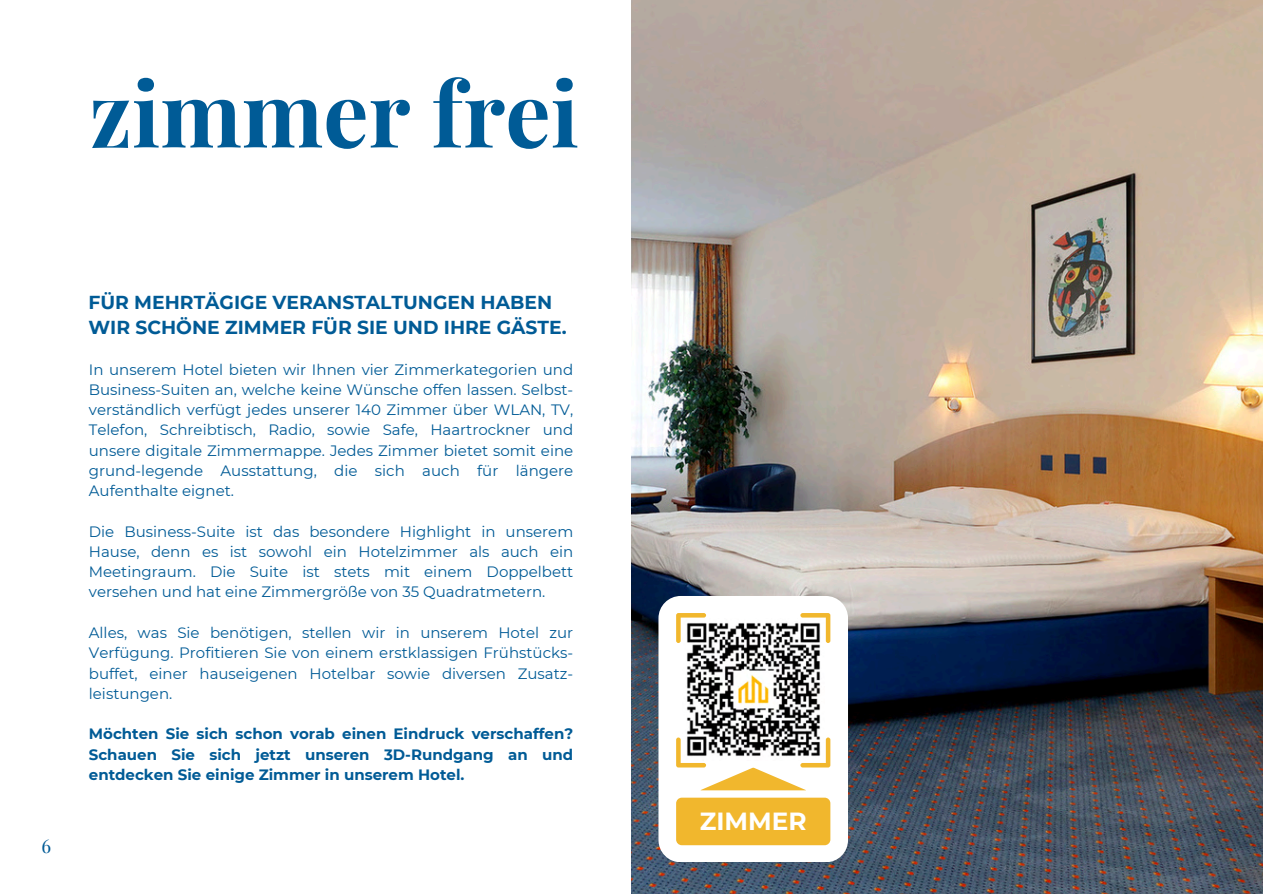
<style>
.page{position:relative;width:1263px;height:894px;background:#fff}
.page>*{position:absolute;margin:0;border:0;box-sizing:border-box;transform-origin:0 0}
.t1{font:700 90px "Playfair Display";color:#005b96}
.t2{font:700 24.75px "Montserrat";color:#fff}
.t3{font:700 18.75px/25.8px "Montserrat";color:#005b96}
.t4{font:18.75px "Playfair Display";color:#005b96}
.t5{font:15px/20.2px "Montserrat";color:#005b96;text-align:justify}
.t6{font:700 15px/20.2px "Montserrat";color:#005b96;text-align:justify}
</style>
<div class="page">
<img style="left:631px;top:0;width:632px;height:893px">
<div style="left:658px;top:595px;width:190px;height:266px;background:#fff;border-radius:22px"></div>
<div style="left:676px;top:797px;width:154px;height:48px;background:#f1b72d;border-radius:6px"></div>
<svg style="left:676px;top:613px;width:154px;height:177px"></svg>
<img style="left:682px;top:618px;width:142px;height:142px">
<h3 class="t1" style="left:89px;top:50px;width:491px">zimmer frei</h3>
<p class="t4" style="left:41px;top:832px;width:11px">6</p>
<p class="t3" style="left:88px;top:289px;width:480px">FÜR MEHRTÄGIGE VERANSTALTUNGEN HABEN<br>WIR SCHÖNE ZIMMER FÜR SIE UND IHRE GÄSTE.</p>
<p class="t5" style="left:89px;top:359px;width:486px">In unserem Hotel bieten wir Ihnen vier Zimmerkategorien und Business-Suiten an, welche keine Wünsche offen lassen. Selbst&shy;verständlich verfügt jedes unserer 140 Zimmer über WLAN, TV, Telefon, Schreibtisch, Radio, sowie Safe, Haartrockner und unsere digitale Zimmermappe. Jedes Zimmer bietet somit eine grund-legende Ausstattung, die sich auch für längere Aufenthalte eignet.</p>
<p class="t5" style="left:89px;top:521px;width:486px">Die Business-Suite ist das besondere Highlight in unserem Hause, denn es ist sowohl ein Hotelzimmer als auch ein Meetingraum. Die Suite ist stets mit einem Doppelbett versehen und hat eine Zimmergröße von 35 Quadratmetern.</p>
<h4 class="t5" style="left:89px;top:622px;width:486px">Alles, was Sie benötigen, stellen wir in unserem Hotel zur Verfügung. Profitieren Sie von einem erstklassigen Frühstücks&shy;buffet, einer hauseigenen Hotelbar sowie diversen Zusatz&shy;leistungen.</h4>
<p class="t6" style="left:89px;top:723px;width:486px">Möchten Sie sich schon vorab einen Eindruck verschaffen?<br>Schauen Sie sich jetzt unseren 3D-Rundgang an und entdecken Sie einige Zimmer in unserem Hotel.</p>
<p class="t2" style="left:700px;top:806px;width:108px">ZIMMER</p>
</div>
